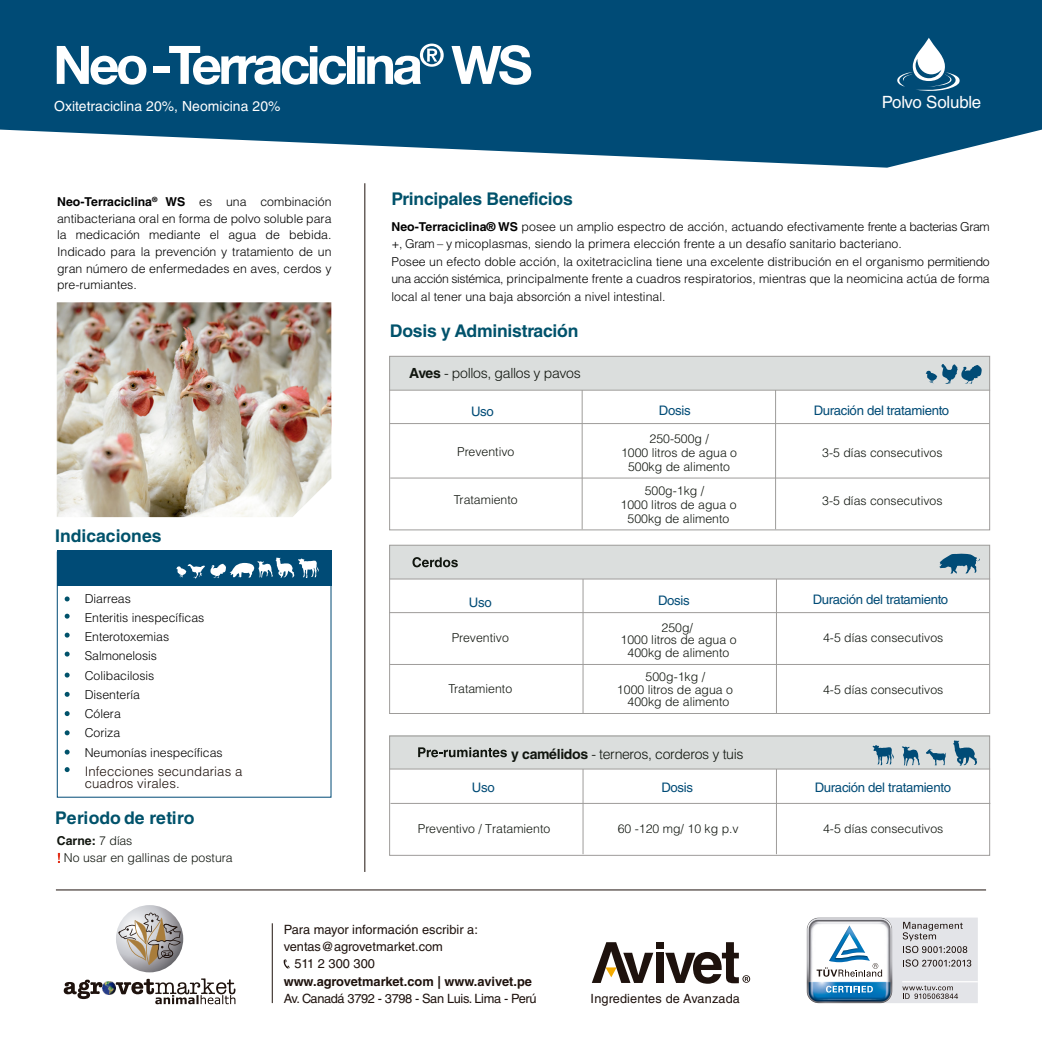
<style>
.page{position:relative;width:1042px;height:1042px;background:#fff}
.page>*{position:absolute;margin:0;border:0;box-sizing:border-box;transform-origin:0 0}
.t1{font:700 17.5px "Helvetica LT Std";letter-spacing:-.015em;color:#00526b}
.t2{font:16.8px "Helvetica LT Std";letter-spacing:-.01em;color:#fff}
.t3{font:300 14px "Helvetica LT Std";letter-spacing:-.025em;color:#11160f}
.t4{font:14px "Helvetica LT Std";letter-spacing:.005em;color:#fff}
.t5{font:13.12px "Helvetica LT Std";letter-spacing:-.025em;color:#004b76}
.t6{font:300 13.12px/12.2px "Helvetica LT Std";letter-spacing:.01em;color:#1e120d}
.t7{font:12.78px "Helvetica LT Std";letter-spacing:-.005em;color:#1e120d}
.t8{font:12.78px "Helvetica LT Std";letter-spacing:-.03em;color:#1e120d}
.t9{font:700 12.78px "Helvetica LT Std";color:#1e120d}
.t10{font:12.6px "Helvetica LT Std";letter-spacing:.015em;color:#1e120d}
.t11{font:300 12.25px/19.2px "Helvetica LT Std";color:#000}
.t12{font:300 12.25px/14px "Helvetica LT Std";color:#11160f;text-align:center}
.s1{font-weight:700}
</style>
<div class="page">
<svg style="left:0;top:0;width:1042px;height:168px;background:#216287"></svg>
<hr style="left:364px;top:183px;width:1px;height:689px;background:#1e120d">
<hr style="left:56px;top:889px;width:930px;height:1px;background:#1e120d">
<svg style="left:806px;top:917px;width:172px;height:87px"></svg>
<svg style="left:284px;top:959px;width:6px;height:10px"></svg>
<hr style="left:272px;top:923px;width:1px;height:80px;background:#1e120d">
<div style="left:656px;top:942px;width:8px;height:7px;background:#1e120d"></div>
<div style="left:656px;top:953px;width:8px;height:30px;background:#1e120d"></div>
<svg style="left:592px;top:942px;width:61px;height:41px"></svg>
<svg style="left:665px;top:942px;width:85px;height:42px"></svg>
<svg style="left:116px;top:905px;width:67px;height:67px"></svg>
<svg style="left:118px;top:912px;width:63px;height:53px;background:#b3aba3"></svg>
<svg style="left:64px;top:978px;width:171px;height:26px"></svg>
<img style="left:57px;top:302px;width:274px;height:215px">
<svg style="left:896px;top:38px;width:65px;height:56px"></svg>
<svg style="left:57px;top:46px;width:89px;height:39px"></svg>
<div style="left:153px;top:66px;width:16px;height:7px;background:#fff"></div>
<svg style="left:169px;top:46px;width:177px;height:39px"></svg>
<div style="left:347px;top:46px;width:8px;height:38px;background:#fff"></div>
<svg style="left:357px;top:44px;width:87px;height:41px"></svg>
<svg style="left:451px;top:45px;width:80px;height:40px"></svg>
<svg style="left:65px;top:596px;width:5px;height:5px"></svg>
<svg style="left:65px;top:614px;width:5px;height:5px"></svg>
<svg style="left:65px;top:632px;width:5px;height:5px"></svg>
<svg style="left:65px;top:767px;width:5px;height:5px"></svg>
<svg style="left:65px;top:749px;width:5px;height:5px"></svg>
<svg style="left:65px;top:730px;width:5px;height:5px"></svg>
<svg style="left:65px;top:711px;width:5px;height:5px"></svg>
<svg style="left:65px;top:692px;width:5px;height:5px"></svg>
<svg style="left:65px;top:672px;width:5px;height:5px"></svg>
<svg style="left:65px;top:651px;width:5px;height:5px"></svg>
<div style="left:57px;top:551px;width:274px;height:246px;border:1px solid #004b76"></div>
<div style="left:57px;top:550px;width:274px;height:36px;background:#004b76"></div>
<svg style="left:176px;top:557px;width:143px;height:22px"></svg>
<svg style="left:58px;top:853px;width:2px;height:10px"></svg>
<hr style="left:776px;top:761px;width:1px;height:93px;background:#9e9c9a">
<hr style="left:583px;top:761px;width:1px;height:93px;background:#9e9c9a">
<hr style="left:775px;top:383px;width:1px;height:146px;background:#9e9c9a">
<hr style="left:582px;top:383px;width:1px;height:146px;background:#9e9c9a">
<hr style="left:776px;top:578px;width:1px;height:136px;background:#9e9c9a">
<hr style="left:583px;top:578px;width:1px;height:135px;background:#9e9c9a">
<div style="left:389px;top:356px;width:601px;height:34px;background:#dbdedd"></div>
<div style="left:389px;top:356px;width:601px;height:174px;border:1px solid #9e9c9a"></div>
<hr style="left:390px;top:423px;width:599px;height:1px;background:#9e9c9a">
<hr style="left:390px;top:478px;width:599px;height:1px;background:#9e9c9a">
<hr style="left:389px;top:390px;width:601px;height:1px;background:#9e9c9a">
<div style="left:389px;top:545px;width:601px;height:34px;background:#dbdedd"></div>
<div style="left:389px;top:545px;width:601px;height:169px;border:1px solid #9e9c9a"></div>
<hr style="left:389px;top:579px;width:601px;height:1px;background:#9e9c9a">
<svg style="left:412px;top:557px;width:46px;height:10px"></svg>
<svg style="left:925px;top:364px;width:57px;height:20px"></svg>
<svg style="left:939px;top:554px;width:41px;height:20px"></svg>
<div style="left:389px;top:735px;width:601px;height:34px;background:#dbdedd"></div>
<hr style="left:389px;top:769px;width:601px;height:1px;background:#9e9c9a">
<svg style="left:418px;top:747px;width:89px;height:10px"></svg>
<svg style="left:953px;top:740px;width:24px;height:25px"></svg>
<svg style="left:926px;top:749px;width:20px;height:16px"></svg>
<svg style="left:902px;top:746px;width:17px;height:20px"></svg>
<svg style="left:872px;top:745px;width:22px;height:20px"></svg>
<hr style="left:389px;top:612px;width:600px;height:1px;background:#9e9c9a">
<hr style="left:390px;top:664px;width:599px;height:1px;background:#9e9c9a">
<div style="left:389px;top:735px;width:601px;height:121px;border:1px solid #9e9c9a"></div>
<hr style="left:390px;top:803px;width:600px;height:1px;background:#9e9c9a">
<p class="t4" style="left:54px;top:98px;width:228px">Oxitetraciclina 20%, Neomicina 20%</p>
<h2 class="t2" style="left:882px;top:93px;width:101px">Polvo Soluble</h2>
<p class="t11" style="left:57px;top:193px;width:276px;line-height:16.6px;text-align:justify"><span class="s1">Neo-Terraciclina</span><sup>®</sup> <span class="s1">WS</span> es una combinación antibacteriana oral en forma de polvo soluble para la medicación mediante el agua de bebida.<br>Indicado para la prevención y tratamiento de un gran número de enfermedades en aves, cerdos y pre-rumiantes.</p>
<h1 class="t1" style="left:55px;top:525px;width:108px">Indicaciones</h1>
<p class="t11" style="left:85px;top:588px;width:140px">Diarreas<br>Enteritis inespecíficas<br>Enterotoxemias<br>Salmonelosis<br>Colibacilosis<br>Disentería<br>Cólera<br>Coriza<br>Neumonías inespecíficas</p>
<p class="t6" style="left:85px;top:764px;width:159px">Infecciones secundarias a cuadros virales.</p>
<h1 class="t1" style="left:55px;top:807px;width:141px">Periodo de retiro</h1>
<p class="t12" style="left:64px;top:831px;width:170px;line-height:17.5px;text-align:left;text-indent:-7px"><span class="s1">Carne:</span> 7 días<br>No usar en gallinas de postura</p>
<h1 class="t1" style="left:391px;top:188px;width:183px">Principales Beneficios</h1>
<p class="t11" style="left:391px;top:218px;width:600px;line-height:17.5px"><span class="s1">Neo-Terraciclina® WS</span> posee un amplio espectro de acción, actuando efectivamente frente a bacterias Gram +, Gram – y micoplasmas, siendo la primera elección frente a un desafío sanitario bacteriano.<br>Posee un efecto doble acción, la oxitetraciclina tiene una excelente distribución en el organismo permitiendo una acción sistémica, principalmente frente a cuadros respiratorios, mientras que la neomicina actúa de forma local al tener una baja absorción a nivel intestinal.</p>
<h1 class="t1" style="left:390px;top:320px;width:190px">Dosis y Administración</h1>
<p class="t3" style="left:409px;top:364px;width:173px"><span class="s1">Aves</span> - pollos, gallos y pavos</p>
<p class="t5" style="left:471px;top:404px;width:24px">Uso</p>
<p class="t5" style="left:659px;top:403px;width:33px">Dosis</p>
<p class="t5" style="left:814px;top:403px;width:137px">Duración del tratamiento</p>
<p class="t12" style="left:621px;top:445px;width:118px">1000 litros de agua o<br>500kg de alimento</p>
<p class="t12" style="left:649px;top:432px;width:61px">250-500g /</p>
<p class="t12" style="left:645px;top:483px;width:61px">500g-1kg /</p>
<p class="t12" style="left:457px;top:445px;width:59px">Preventivo</p>
<p class="t12" style="left:454px;top:493px;width:65px">Tratamiento</p>
<p class="t12" style="left:822px;top:445px;width:122px">3-5 días consecutivos</p>
<p class="t12" style="left:822px;top:493px;width:122px">3-5 días consecutivos</p>
<p class="t12" style="left:620px;top:497px;width:118px">1000 litros de agua o<br>500kg de alimento</p>
<p class="t5" style="left:469px;top:594px;width:24px">Uso</p>
<p class="t5" style="left:658px;top:593px;width:33px">Dosis</p>
<p class="t5" style="left:813px;top:592px;width:137px">Duración del tratamiento</p>
<p class="t12" style="left:452px;top:630px;width:59px">Preventivo</p>
<p class="t12" style="left:448px;top:682px;width:65px">Tratamiento</p>
<p class="t12" style="left:661px;top:620px;width:33px">250g/</p>
<p class="t12" style="left:645px;top:670px;width:61px">500g-1kg /</p>
<p class="t12" style="left:620px;top:634px;width:118px;line-height:12.2px">1000 litros de agua o<br>400kg de alimento</p>
<p class="t12" style="left:617px;top:683px;width:118px;line-height:12.2px">1000 litros de agua o<br>400kg de alimento</p>
<p class="t3" style="left:511px;top:745px;width:234px"><span class="s1">y camélidos</span> - terneros, corderos y tuis</p>
<p class="t12" style="left:823px;top:630px;width:122px">4-5 días consecutivos</p>
<p class="t12" style="left:823px;top:682px;width:122px">4-5 días consecutivos</p>
<p class="t5" style="left:472px;top:780px;width:24px">Uso</p>
<p class="t5" style="left:661px;top:780px;width:33px">Dosis</p>
<p class="t5" style="left:815px;top:780px;width:138px">Duración del tratamiento</p>
<p class="t12" style="left:618px;top:822px;width:123px">60 -120 mg/ 10 kg p.v</p>
<p class="t12" style="left:418px;top:822px;width:134px">Preventivo / Tratamiento</p>
<p class="t12" style="left:823px;top:822px;width:122px">4-5 días consecutivos</p>
<p class="t7" style="left:284px;top:921px;width:196px">Para mayor información escribir a:</p>
<p class="t7" style="left:284px;top:939px;width:161px">ventas@agrovetmarket.com</p>
<p class="t7" style="left:294px;top:956px;width:82px">511 2 300 300</p>
<p class="t9" style="left:284px;top:973px;width:250px">www.agrovetmarket.com | www.avivet.pe</p>
<p class="t8" style="left:284px;top:991px;width:254px">Av. Canadá 3792 - 3798 - San Luis. Lima - Perú</p>
<p class="t10" style="left:591px;top:991px;width:151px">Ingredientes de Avanzada</p>
</div>
